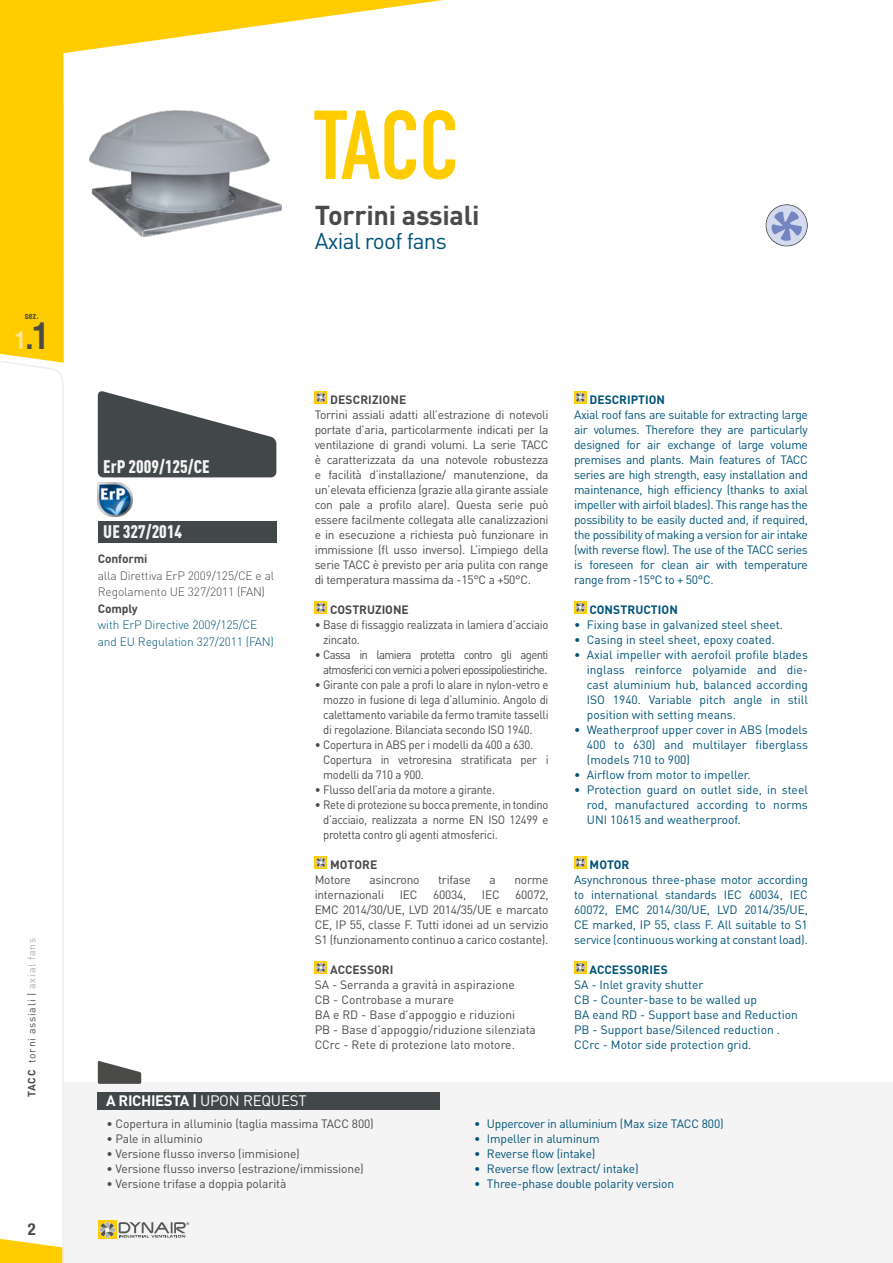
<style>
.page{position:relative;width:893px;height:1263px;background:#fff}
.page>*{position:absolute;margin:0;border:0;box-sizing:border-box;transform-origin:0 0}
.t1{font:700 96px "DIN Condensed";color:#fc0}
.t2{font:700 condensed 35.55px "Helvetica LT Std";color:#4a4a49;scale:.91 1}
.t3{font:700 27px "DIN Pro";letter-spacing:-.01em;color:#4a4a49}
.t4{font:22.5px "DIN Pro";letter-spacing:-.03em;color:#005478}
.t5{font:900 18px "DIN Cond";color:#f4f4f4}
.t6{font:700 condensed 16.5px "Helvetica Neue LT Pro";color:#4a4a49}
.t7{font:700 15px "DIN Pro";letter-spacing:-.025em;color:#fff}
.t8{font:12px/15px "DIN Pro";color:#005478;text-align:justify}
.t9{font:12px/15px "DIN Pro";letter-spacing:-.025em;color:#4a4a49;text-align:justify}
.t10{font:12px/15px "DIN Pro";letter-spacing:-.025em;color:#4a4a49;scale:.95 1}
.t11{font:12px/15px "DIN Pro";color:#4a4a49}
.t12{font:12px/15px "DIN Pro";letter-spacing:-.06em;color:#4a4a49;text-align:right;scale:.95 1}
.t13{font:300 12px/16.5px "DIN Pro";letter-spacing:-.01em;color:#4a4a49}
.t14{font:300 12px/16.5px "DIN Pro";letter-spacing:-.01em;color:#005478}
.t15{font:700 12px "DIN Pro";color:#4a4a49}
.t16{font:700 12px "DIN Pro";letter-spacing:.01em;color:#005478}
.t17{font:12px "DIN Pro";letter-spacing:-.025em;color:#005478}
.t18{font:10.5px "DIN Pro";letter-spacing:.075em;color:#4a4a49}
.t19{font:700 condensed 8.85px "Helvetica LT Std";color:#4a4a49;scale:.96 1}
.s1{font-size:24px;color:#ffe596}
.s2{font-weight:700}
.s3{color:#adadad}
.s4{font-weight:400}
</style>
<div class="page">
<div style="left:64px;top:1082px;width:829px;height:181px;background:#f4f4f4"></div>
<div style="left:98px;top:1220px;width:19px;height:19px;background:#fc0"></div>
<svg style="left:99px;top:1222px;width:90px;height:16px"></svg>
<svg style="left:0;top:369px;width:64px;height:894px"></svg>
<svg style="left:0;top:0;width:443px;height:369px"></svg>
<div style="left:98px;top:521px;width:178px;height:21px;background:#424749"></div>
<div style="left:315px;top:391px;width:12px;height:13px;background:#fc0"></div>
<svg style="left:316px;top:392px;width:10px;height:11px"></svg>
<div style="left:315px;top:601px;width:12px;height:13px;background:#fc0"></div>
<svg style="left:316px;top:602px;width:10px;height:11px"></svg>
<div style="left:315px;top:856px;width:12px;height:13px;background:#fc0"></div>
<svg style="left:316px;top:857px;width:10px;height:11px"></svg>
<div style="left:315px;top:961px;width:12px;height:13px;background:#fc0"></div>
<svg style="left:316px;top:962px;width:10px;height:11px"></svg>
<div style="left:574px;top:391px;width:12px;height:13px;background:#fc0"></div>
<svg style="left:575px;top:392px;width:10px;height:11px"></svg>
<div style="left:574px;top:601px;width:12px;height:13px;background:#fc0"></div>
<svg style="left:575px;top:602px;width:10px;height:11px"></svg>
<div style="left:574px;top:856px;width:12px;height:13px;background:#fc0"></div>
<svg style="left:575px;top:857px;width:10px;height:11px"></svg>
<div style="left:574px;top:961px;width:12px;height:13px;background:#fc0"></div>
<svg style="left:575px;top:962px;width:10px;height:11px"></svg>
<div style="left:766px;top:205px;width:41px;height:41px;background:#d5dbef;border-radius:50%"></div>
<div style="left:765px;top:204px;width:43px;height:42px;border:1px solid #575756;border-radius:50%"></div>
<svg style="left:771px;top:210px;width:32px;height:31px"></svg>
<img style="left:89px;top:111px;width:192px;height:125px">
<img style="left:98px;top:482px;width:34px;height:34px">
<svg style="left:98px;top:391px;width:178px;height:86px"></svg>
<svg style="left:98px;top:1061px;width:43px;height:23px"></svg>
<div style="left:98px;top:1092px;width:342px;height:17px;background:#424749"></div>
<p class="t19" style="left:25px;top:310px;width:16px">sez.</p>
<h2 class="t2" style="left:15px;top:313px;width:39px"><span class="s1">1</span>.1</h2>
<p class="t18" style="left:25px;top:1097px;width:161px;rotate:-90deg"><span class="s2">TACC</span> torni assiali | <span class="s3">axial fans</span></p>
<h3 class="t6" style="left:28px;top:1219px;width:9px">2</h3>
<h1 class="t1" style="left:315px;top:81px;width:145px">TACC</h1>
<h3 class="t3" style="left:315px;top:197px;width:167px">Torrini assiali</h3>
<h3 class="t4" style="left:315px;top:225px;width:134px">Axial roof fans</h3>
<h3 class="t5" style="left:103px;top:455px;width:108px">ErP 2009/125/CE</h3>
<h3 class="t5" style="left:103px;top:520px;width:80px">UE 327/2014</h3>
<p class="t15" style="left:98px;top:551px;width:51px">Conformi</p>
<p class="t13" style="left:98px;top:566px;width:178px">alla Direttiva ErP 2009/125/CE e al<br>Regolamento UE 327/2011 (FAN)</p>
<p class="t15" style="left:98px;top:600px;width:42px">Comply</p>
<p class="t14" style="left:98px;top:616px;width:177px">with ErP Directive 2009/125/CE and EU Regulation 327/2011 (FAN)</p>
<p class="t15" style="left:330px;top:391px;width:78px">DESCRIZIONE</p>
<p class="t9" style="left:315px;top:406px;width:235px">Torrini assiali adatti all’estrazione di notevoli portate d’aria, particolarmente indicati per la ventilazione di grandi volumi. La serie TACC è caratterizzata da una notevole robustezza e facilità d’installazione/ manutenzione, da un’elevata efficienza (grazie alla girante assiale con pale a profilo alare). Questa serie può essere facilmente collegata alle canalizzazioni e in esecuzione a richiesta può funzionare in immissione (fl usso inverso). L’impiego della serie TACC è previsto per aria pulita con range di temperatura massima da -15°C a +50°C.</p>
<p class="t15" style="left:330px;top:601px;width:80px">COSTRUZIONE</p>
<p class="t10" style="left:323px;top:616px;width:239px;text-indent:-9px">• Base di fissaggio realizzata in lamiera d’acciaio zincato.</p>
<p class="t12" style="left:315px;top:646px;width:248px">• Cassa in lamiera protetta contro gli agenti atmosferici con vernici a polveri epossipoliestiriche.</p>
<p class="t10" style="left:323px;top:676px;width:239px;text-align:justify;text-indent:-9px">• Girante con pale a profi lo alare in nylon-vetro e mozzo in fusione di lega d’alluminio. Angolo di calettamento variabile da fermo tramite tasselli di regolazione. Bilanciata secondo ISO 1940.</p>
<p class="t10" style="left:323px;top:736px;width:239px;text-indent:-9px">• Copertura in ABS per i modelli da 400 a 630.<br>Copertura in vetroresina stratificata per i modelli da 710 a 900.</p>
<p class="t10" style="left:315px;top:781px;width:191px">• Flusso dell’aria da motore a girante.</p>
<p class="t10" style="left:323px;top:796px;width:239px;text-align:justify;text-indent:-9px">• Rete di protezione su bocca premente, in tondino d’acciaio, realizzata a norme EN ISO 12499 e protetta contro gli agenti atmosferici.</p>
<p class="t15" style="left:330px;top:856px;width:49px">MOTORE</p>
<p class="t9" style="left:315px;top:871px;width:38px">Motore</p>
<p class="t9" style="left:369px;top:871px;width:52px">asincrono</p>
<p class="t9" style="left:438px;top:871px;width:34px">trifase</p>
<p class="t9" style="left:490px;top:871px;width:8px">a</p>
<p class="t9" style="left:514px;top:871px;width:36px">norme</p>
<p class="t9" style="left:315px;top:886px;width:71px">internazionali</p>
<p class="t9" style="left:400px;top:886px;width:19px">IEC</p>
<p class="t9" style="left:433px;top:886px;width:35px">60034,</p>
<p class="t9" style="left:482px;top:886px;width:19px">IEC</p>
<p class="t9" style="left:315px;top:886px;width:235px;text-indent:201px">60072, EMC 2014/30/UE, LVD 2014/35/UE e marcato CE, IP 55, classe F. Tutti idonei ad un servizio S1 (funzionamento continuo a carico costante).</p>
<p class="t15" style="left:330px;top:961px;width:65px">ACCESSORI</p>
<p class="t11" style="left:315px;top:976px;width:223px">SA - Serranda a gravità in aspirazione<br>CB - Controbase a murare<br>BA e RD - Base d’appoggio e riduzioni<br>PB - Base d’appoggio/riduzione silenziata CCrc - Rete di protezione lato motore.</p>
<p class="t7" style="left:106px;top:1090px;width:202px">A RICHIESTA | <span class="s4">UPON REQUEST</span></p>
<p class="t16" style="left:589px;top:391px;width:77px">DESCRIPTION</p>
<p class="t8" style="left:574px;top:406px;width:235px">Axial roof fans are suitable for extracting large air volumes. Therefore they are particularly designed for air exchange of large volume premises and plants. Main features of TACC series are high strength, easy installation and maintenance, high efficiency (thanks to axial impeller with airfoil blades). This range has the possibility to be easily ducted and, if required, the possibility of making a version for air intake (with reverse flow). The use of the TACC series is foreseen for clean air with temperature range from -15°C to + 50°C.</p>
<p class="t16" style="left:590px;top:601px;width:90px">CONSTRUCTION</p>
<p class="t8" style="left:574px;top:616px;width:210px">• Fixing base in galvanized steel sheet.</p>
<p class="t8" style="left:574px;top:631px;width:202px">• Casing in steel sheet, epoxy coated.</p>
<p class="t8" style="left:587px;top:646px;width:223px;text-indent:-13px">• Axial impeller with aerofoil profile blades inglass reinforce polyamide and die&shy;cast aluminium hub, balanced according ISO 1940. Variable pitch angle in still position with setting means.</p>
<p class="t8" style="left:587px;top:721px;width:223px;text-indent:-13px">• Weatherproof upper cover in ABS (models 400 to 630) and multilayer fiberglass (models 710 to 900)</p>
<p class="t8" style="left:574px;top:766px;width:178px">• Airflow from motor to impeller.</p>
<p class="t8" style="left:587px;top:781px;width:223px;text-indent:-13px">• Protection guard on outlet side, in steel rod, manufactured according to norms UNI 10615 and weatherproof.</p>
<p class="t16" style="left:590px;top:856px;width:41px">MOTOR</p>
<p class="t8" style="left:574px;top:871px;width:235px">Asynchronous three-phase motor according to international standards IEC 60034, IEC 60072, EMC 2014/30/UE, LVD 2014/35/UE, CE marked, IP 55, class F. All suitable to S1 service (continuous working at constant load).</p>
<p class="t16" style="left:590px;top:961px;width:80px">ACCESSORIES</p>
<p class="t8" style="left:574px;top:976px;width:225px;text-align:left">SA - Inlet gravity shutter<br>CB - Counter-base to be walled up<br>BA eand RD - Support base and Reduction PB - Support base/Silenced reduction .<br>CCrc - Motor side protection grid.</p>
<p class="t9" style="left:106px;top:1115px;width:269px">• Copertura in alluminio (taglia massima TACC 800)</p>
<p class="t9" style="left:106px;top:1130px;width:98px">• Pale in alluminio</p>
<p class="t9" style="left:106px;top:1145px;width:195px">• Versione flusso inverso (immisione)</p>
<p class="t9" style="left:106px;top:1160px;width:259px">• Versione flusso inverso (estrazione/immissione)</p>
<p class="t9" style="left:106px;top:1175px;width:181px">• Versione trifase a doppia polarità</p>
<p class="t17" style="left:474px;top:1115px;width:251px">• Uppercover in alluminium (Max size TACC 800)</p>
<p class="t8" style="left:474px;top:1130px;width:127px">• Impeller in aluminum</p>
<p class="t8" style="left:474px;top:1145px;width:123px">• Reverse flow (intake)</p>
<p class="t8" style="left:474px;top:1160px;width:166px">• Reverse flow (extract/ intake)</p>
<p class="t8" style="left:474px;top:1175px;width:201px">• Three-phase double polarity version</p>
</div>
